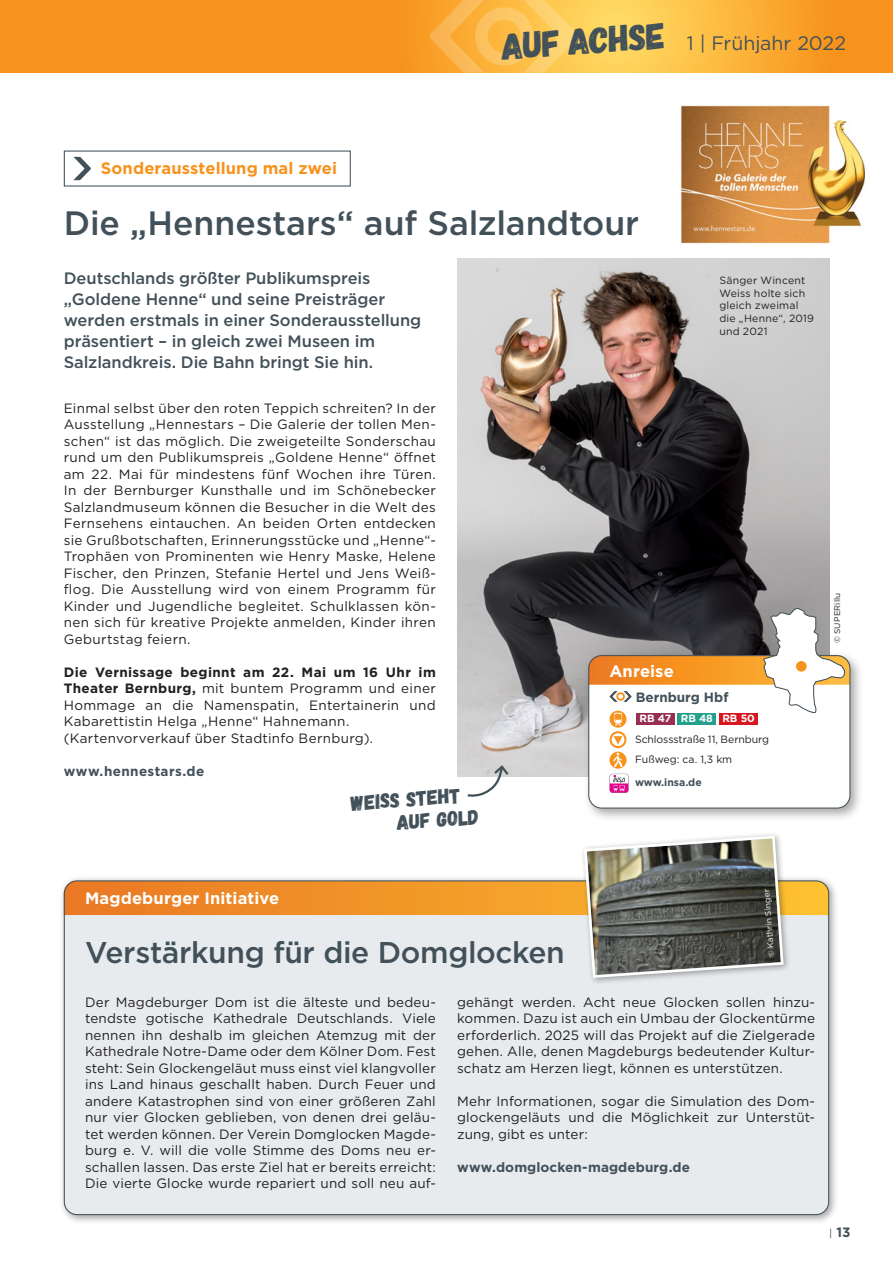
<style>
.page{position:relative;width:893px;height:1263px;background:#fff}
.page>*{position:absolute;margin:0;border:0;box-sizing:border-box;transform-origin:0 0}
.t1{font:500 33.75px "Gotham";color:#425159}
.t2{font:30.45px "Gagalin";color:#425159}
.t3{font:500 30px "Gotham";letter-spacing:-.01em;color:#425159}
.t4{font:21px/22.5px "Gagalin";color:#425159}
.t5{font:19.5px "Gotham";letter-spacing:-.005em;color:#425159}
.t6{font:500 16.5px/21px "Gotham";letter-spacing:-.005em;color:#425159}
.t7{font:700 16.5px "Gotham";letter-spacing:.005em;color:#fff}
.t8{font:700 16.5px "Gotham";letter-spacing:.005em;color:#f7931d}
.t9{font:13.5px/16.5px "Gotham";letter-spacing:.015em;color:#231f20;text-align:justify}
.t10{font:700 13.5px "Gotham";letter-spacing:.005em;color:#425159}
.t11{font:700 13.5px "Gotham";letter-spacing:.03em;color:#425159}
.t12{font:10.5px/12.6px "Gotham";letter-spacing:.015em;color:#231f20}
.t13{font:10.5px/20.5px "Gotham";letter-spacing:-.01em;color:#231f20}
.t14{font:700 10.5px "Gotham";color:#fff}
.t15{font:700 10.5px "Gotham";color:#425159}
.t16{font:8.25px "Gotham";color:#fff}
.t17{font:8.25px "Gotham";letter-spacing:.015em;color:#231f20}
.s1{font-weight:700}
.s2{font-weight:400;font-size:10.5px}
</style>
<div class="page">
<img style="left:457px;top:258px;width:372px;height:518px">
<svg style="left:325px;top:0;width:568px;height:72px;background:#faac35"></svg>
<div style="left:0;top:0;width:325px;height:72px;background:#f7931d"></div>
<svg style="left:428px;top:0;width:152px;height:73px;background:#fcbd4e"></svg>
<div style="left:59px;top:875px;width:779px;height:349px;background:#231f20;opacity:.4"></div>
<div style="left:64px;top:881px;width:765px;height:333px;background:#e7ebed;border-radius:13px"></div>
<div style="left:580px;top:832px;width:211px;height:153px;background:#231f20;opacity:.4"></div>
<svg style="left:64px;top:834px;width:765px;height:145px"></svg>
<div style="left:583px;top:650px;width:281px;height:172px;background:#231f20;opacity:.4"></div>
<div style="left:589px;top:656px;width:261px;height:152px;background:#fff;border-radius:13px"></div>
<svg style="left:609px;top:711px;width:17px;height:17px"></svg>
<svg style="left:610px;top:732px;width:15px;height:15px"></svg>
<div style="left:609px;top:731px;width:17px;height:17px;border:2px solid #f7931d;border-radius:50%"></div>
<svg style="left:614px;top:736px;width:8px;height:9px"></svg>
<div style="left:611px;top:753px;width:14px;height:14px;background:#f7931d;border-radius:50%"></div>
<div style="left:609px;top:752px;width:17px;height:17px;border:2px solid #f7931d;border-radius:50%"></div>
<svg style="left:613px;top:753px;width:9px;height:14px"></svg>
<svg style="left:609px;top:774px;width:20px;height:19px"></svg>
<svg style="left:588px;top:608px;width:262px;height:117px"></svg>
<div style="left:796px;top:661px;width:11px;height:11px;background:#f7931d;border-radius:50%"></div>
<img style="left:680px;top:105px;width:186px;height:139px">
<svg style="left:465px;top:763px;width:46px;height:34px"></svg>
<svg style="left:73px;top:157px;width:18px;height:23px"></svg>
<p class="t8" style="left:101px;top:157px;width:238px">Sonderausstellung mal zwei</p>
<h2 class="t2" style="left:500px;top:30px;width:166px;rotate:-4deg">Auf Achse</h2>
<h3 class="t5" style="left:687px;top:30px;width:161px">1 | Frühjahr 2022</h3>
<h1 class="t1" style="left:64px;top:201px;width:577px">Die „Hennestars“ auf Salzlandtour</h1>
<p class="t6" style="left:64px;top:267px;width:359px">Deutschlands größter Publikumspreis „Goldene Henne“ und seine Preisträger werden erstmals in einer Sonderausstellung präsentiert – in gleich zwei Museen im Salzlandkreis. Die Bahn bringt Sie hin.</p>
<p class="t9" style="left:64px;top:399px;width:374px">Einmal selbst über den roten Teppich schreiten? In der Ausstellung „Hennestars – Die Galerie der tollen Men&shy;schen“ ist das möglich. Die zweigeteilte Sonderschau rund um den Publikumspreis „Goldene Henne“ öffnet am 22. Mai für mindestens fünf Wochen ihre Türen.<br>In der Bernburger Kunsthalle und im Schönebecker Salzlandmuseum können die Besucher in die Welt des Fernsehens eintauchen. An beiden Orten entdecken sie Grußbotschaften, Erinnerungsstücke und „Henne“- Trophäen von Prominenten wie Henry Maske, Helene Fischer, den Prinzen, Stefanie Hertel und Jens Weiß&shy;flog. Die Ausstellung wird von einem Programm für Kinder und Jugendliche begleitet. Schulklassen kön&shy;nen sich für kreative Projekte anmelden, Kinder ihren Geburtstag feiern.</p>
<p class="t9" style="left:64px;top:663px;width:374px;text-align:left"><span class="s1">Die Vernissage beginnt am 22. Mai um 16 Uhr im Theater Bernburg,</span> mit buntem Programm und einer Hommage an die Namenspatin, Entertainerin und Kabarettistin Helga „Henne“ Hahnemann. (Kartenvorverkauf über Stadtinfo Bernburg).</p>
<p class="t11" style="left:64px;top:762px;width:142px">www.hennestars.de</p>
<h3 class="t4" style="left:394px;top:789px;width:84px;text-indent:-44px;rotate:-4deg">Weiss steht auf Gold</h3>
<p class="t12" style="left:719px;top:274px;width:96px">Sänger Wincent<br>Weiss holte sich gleich zweimal die „Henne“, 2019 und 2021</p>
<p class="t7" style="left:609px;top:660px;width:66px">Anreise</p>
<p class="t10" style="left:636px;top:688px;width:94px">Bernburg Hbf</p>
<p class="t14" style="left:640px;top:712px;width:117px">RB 47 RB 48 RB 50</p>
<p class="t13" style="left:635px;top:729px;width:136px">Schlossstraße 11, Bernburg<br>Fußweg: ca. 1,3 km</p>
<p class="t15" style="left:635px;top:775px;width:68px">www.insa.de</p>
<p class="t17" style="left:832px;top:643px;width:52px;rotate:-90deg">© SUPERillu</p>
<p class="t7" style="left:85px;top:887px;width:196px">Magdeburger Initiative</p>
<h3 class="t3" style="left:85px;top:933px;width:481px">Verstärkung für die Domglocken</h3>
<p class="t16" style="left:766px;top:958px;width:70px;rotate:-94deg">© Kathrin Singer</p>
<p class="t9" style="left:85px;top:993px;width:352px">Der Magdeburger Dom ist die älteste und bedeu&shy;tendste gotische Kathedrale Deutschlands. Viele nennen ihn deshalb im gleichen Atemzug mit der Kathedrale Notre-Dame oder dem Kölner Dom. Fest steht: Sein Glockengeläut muss einst viel klangvoller ins Land hinaus geschallt haben. Durch Feuer und andere Katastrophen sind von einer größeren Zahl nur vier Glocken geblieben, von denen drei geläu&shy;tet werden können. Der Verein Domglocken Magde&shy;burg e. V. will die volle Stimme des Doms neu er&shy;schallen lassen. Das erste Ziel hat er bereits erreicht:<br>Die vierte Glocke wurde repariert und soll neu auf-</p>
<p class="t9" style="left:457px;top:993px;width:359px">gehängt werden. Acht neue Glocken sollen hinzu&shy;kommen. Dazu ist auch ein Umbau der Glockentürme erforderlich. 2025 will das Projekt auf die Zielgerade gehen. Alle, denen Magdeburgs bedeutender Kultur&shy;schatz am Herzen liegt, können es unterstützen.</p>
<p class="t9" style="left:457px;top:1092px;width:359px">Mehr Informationen, sogar die Simulation des Dom&shy;glockengeläuts und die Möglichkeit zur Unterstüt&shy;zung, gibt es unter:</p>
<p class="t10" style="left:457px;top:1158px;width:234px">www.domglocken-magdeburg.de</p>
<p class="t10" style="left:829px;top:1223px;width:23px"><span class="s2">|</span> 13</p>
</div>
